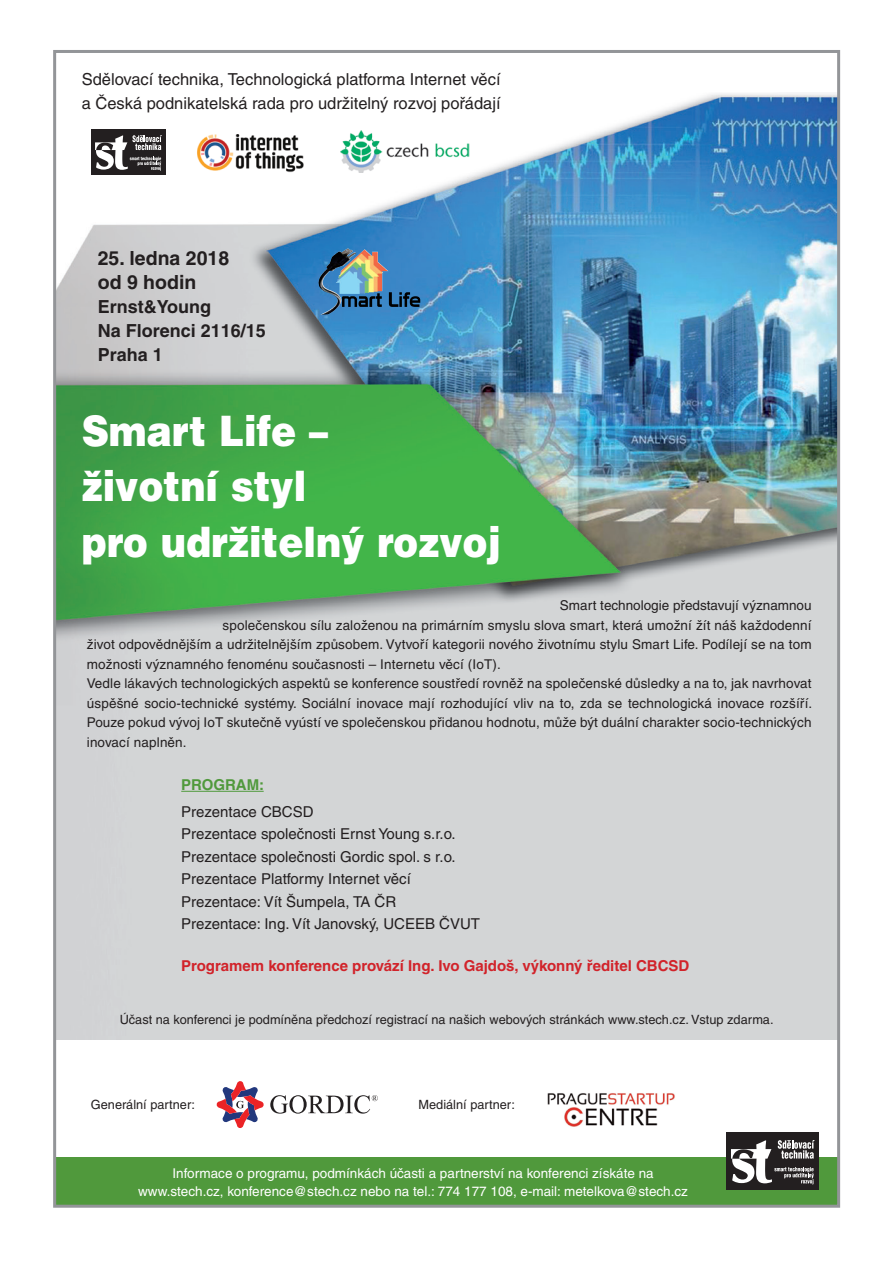
<style>
.page{position:relative;width:893px;height:1263px;background:#fff}
.page>*{position:absolute;margin:0;border:0;box-sizing:border-box;transform-origin:0 0}
.Výchozí{font:900 42px/55.5px "Helvetica CE";color:#fff;scale:.9 1}
.Výchozí-2{font:700 19.5px "Helvetica CE";color:#231f20}
.Výchozí-3{font:700 18px "Helvetica CE";color:#231f20}
.Výchozí-4{font:16.5px/24px "Helvetica CE";color:#231f20}
.Výchozí-5{font:15px "Helvetica CE";color:#231f20}
.Výchozí-6{font:700 15px "Helvetica CE";color:#d1232a}
.Výchozí-7{font:700 15px "Helvetica CE";color:#50993c}
.Výchozí-8{font:13.5px/19.5px "Helvetica CE";letter-spacing:.01em;color:#231f20}
.Výchozí-9{font:13.5px/18px "Helvetica CE";color:#fff;text-align:center}
.Výchozí-10{font:12.75px "Helvetica CE";color:#231f20}
</style>
<div class="page">
<img style="left:57px;top:93px;width:779px;height:947px">
<div style="left:55px;top:1157px;width:784px;height:49px;background:#50993c"></div>
<div style="left:726px;top:1132px;width:93px;height:57px;background:#231f20"></div>
<svg style="left:731px;top:1140px;width:84px;height:44px"></svg>
<div style="left:91px;top:129px;width:74px;height:46px;background:#231f20"></div>
<svg style="left:95px;top:135px;width:67px;height:36px"></svg>
<img style="left:192px;top:129px;width:115px;height:46px">
<img style="left:341px;top:131px;width:128px;height:42px">
<img style="left:356px;top:249px;width:32px;height:45px">
<img style="left:318px;top:248px;width:38px;height:67px">
<svg style="left:342px;top:293px;width:40px;height:14px"></svg>
<svg style="left:389px;top:292px;width:31px;height:15px"></svg>
<svg style="left:217px;top:1081px;width:161px;height:47px"></svg>
<img style="left:547px;top:1093px;width:128px;height:34px">
<hr style="left:181px;top:791px;width:83px;height:1px;background:#50993c">
<p class="Výchozí-4" style="left:82px;top:68px;width:421px">Sdělovací technika, Technologická platforma Internet věcí a Česká podnikatelská rada pro udržitelný rozvoj pořádají</p>
<p class="Výchozí-2" style="left:98px;top:246px;width:133px">25. ledna 2018</p>
<p class="Výchozí-2" style="left:98px;top:270px;width:100px">od 9 hodin</p>
<p class="Výchozí-3" style="left:98px;top:296px;width:115px">Ernst&amp;Young</p>
<p class="Výchozí-3" style="left:98px;top:320px;width:170px">Na Florenci 2116/15</p>
<p class="Výchozí-3" style="left:98px;top:344px;width:67px">Praha 1</p>
<p class="Výchozí" style="left:82px;top:403px;width:275px">Smart Life – životní styl</p>
<p class="Výchozí" style="left:82px;top:514px;width:467px">pro udržitelný rozvoj</p>
<p class="Výchozí-8" style="left:560px;top:595px;width:253px">Smart technologie představují významnou</p>
<p class="Výchozí-8" style="left:223px;top:615px;width:590px">společenskou sílu založenou na primárním smyslu slova smart, která umožní žít náš každodenní</p>
<p class="Výchozí-8" style="left:87px;top:634px;width:726px">život odpovědnějším a udržitelnějším způsobem. Vytvoří kategorii nového životnímu stylu Smart Life. Podílejí se na tom možnosti významného fenoménu současnosti – Internetu věcí (IoT).</p>
<p class="Výchozí-8" style="left:87px;top:673px;width:727px;text-align:justify">Vedle lákavých technologických aspektů se konference soustředí rovněž na společenské důsledky a na to, jak navrhovat úspěšné socio-technické systémy. Sociální inovace mají rozhodující vliv na to, zda se technologická inovace rozšíří.<br>Pouze pokud vývoj IoT skutečně vyústí ve společenskou přidanou hodnotu, může být duální charakter socio-technických inovací naplněn.</p>
<p class="Výchozí-7" style="left:181px;top:776px;width:85px">PROGRAM:</p>
<p class="Výchozí-5" style="left:181px;top:803px;width:134px">Prezentace CBCSD</p>
<p class="Výchozí-5" style="left:181px;top:825px;width:276px">Prezentace společnosti Ernst Young s.r.o.</p>
<p class="Výchozí-5" style="left:181px;top:848px;width:276px">Prezentace společnosti Gordic spol. s r.o.</p>
<p class="Výchozí-5" style="left:181px;top:870px;width:231px">Prezentace Platformy Internet věcí</p>
<p class="Výchozí-5" style="left:181px;top:893px;width:216px">Prezentace: Vít Šumpela, TA ČR</p>
<p class="Výchozí-5" style="left:181px;top:915px;width:300px">Prezentace: Ing. Vít Janovský, UCEEB ČVUT</p>
<p class="Výchozí-6" style="left:181px;top:957px;width:510px">Programem konference provází Ing. Ivo Gajdoš, výkonný ředitel CBCSD</p>
<p class="Výchozí-10" style="left:120px;top:1012px;width:655px">Účast na konferenci je podmíněna předchozí registrací na našich webových stránkách www.stech.cz. Vstup zdarma.</p>
<p class="Výchozí-10" style="left:91px;top:1097px;width:106px">Generální partner:</p>
<p class="Výchozí-10" style="left:419px;top:1097px;width:98px">Mediální partner:</p>
<p class="Výchozí-9" style="left:138px;top:1164px;width:551px">Informace o programu, podmínkách účasti a partnerství na konferenci získáte na www.stech.cz, konference@stech.cz nebo na tel.: 774 177 108, e-mail: metelkova@stech.cz</p>
</div>
